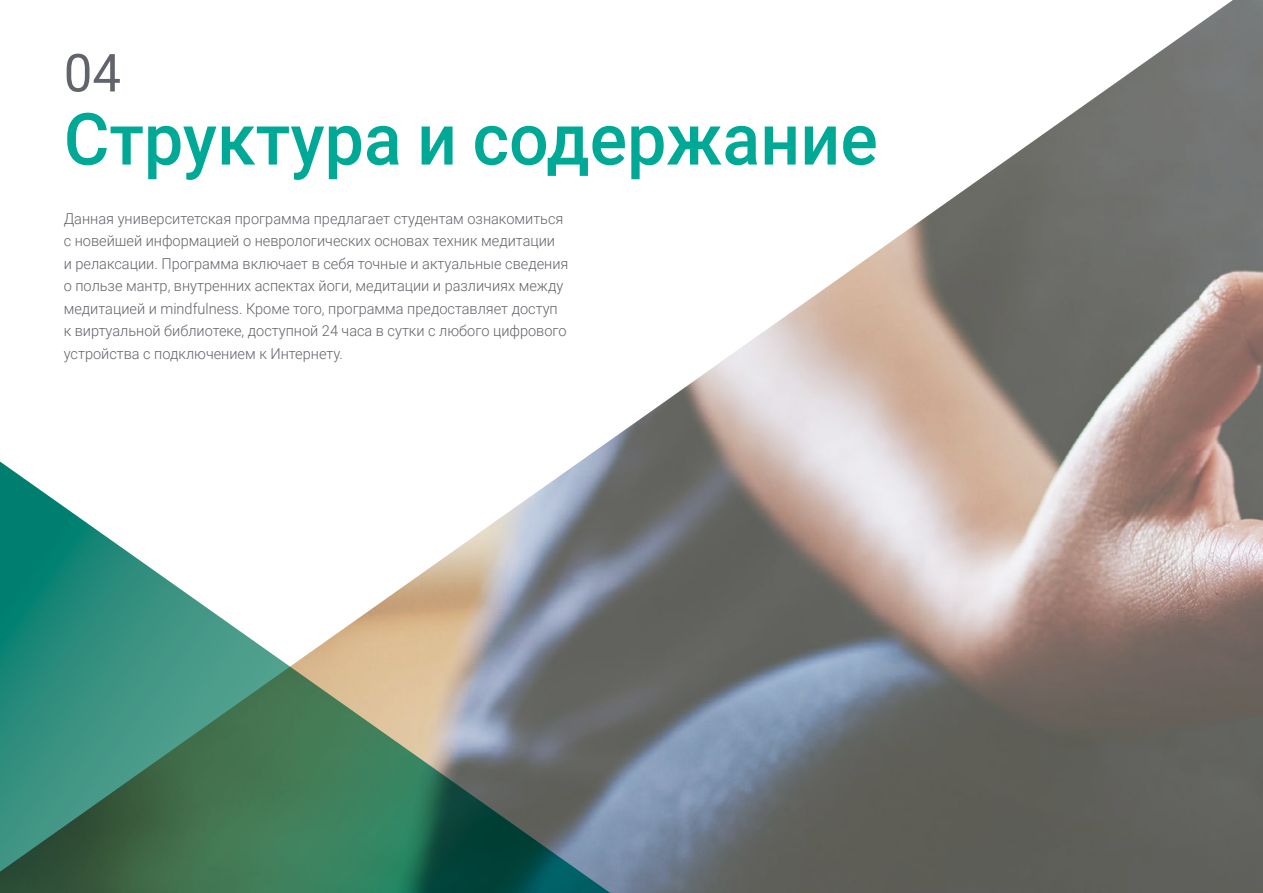
<style>
.page{position:relative;width:1263px;height:893px;background:#fff}
.page>*{position:absolute;margin:0;border:0;box-sizing:border-box;transform-origin:0 0}
.t1{font:500 72px "Roboto";color:#00a996}
.t2{font:52.5px "Roboto";color:#61646a}
.t3{font:300 15px/22.5px "Roboto";color:#61646a}
</style>
<div class="page">
<img style="left:602px;top:0;width:661px;height:893px">
<svg style="left:0;top:446px;width:640px;height:447px"></svg>
<h2 class="t2" style="left:64px;top:36px;width:59px">04</h2>
<h1 class="t1" style="left:64px;top:89px;width:815px">Структура и содержание</h1>
<p class="t3" style="left:64px;top:207px;width:506px">Данная университетская программа предлагает студентам ознакомиться с новейшей информацией о неврологических основах техник медитации<br>и релаксации. Программа включает в себя точные и актуальные сведения о пользе мантр, внутренних аспектах йоги, медитации и различиях между медитацией и mindfulness. Кроме того, программа предоставляет доступ к виртуальной библиотеке, доступной 24 часа в сутки с любого цифрового устройства с подключением к Интернету.</p>
</div>
